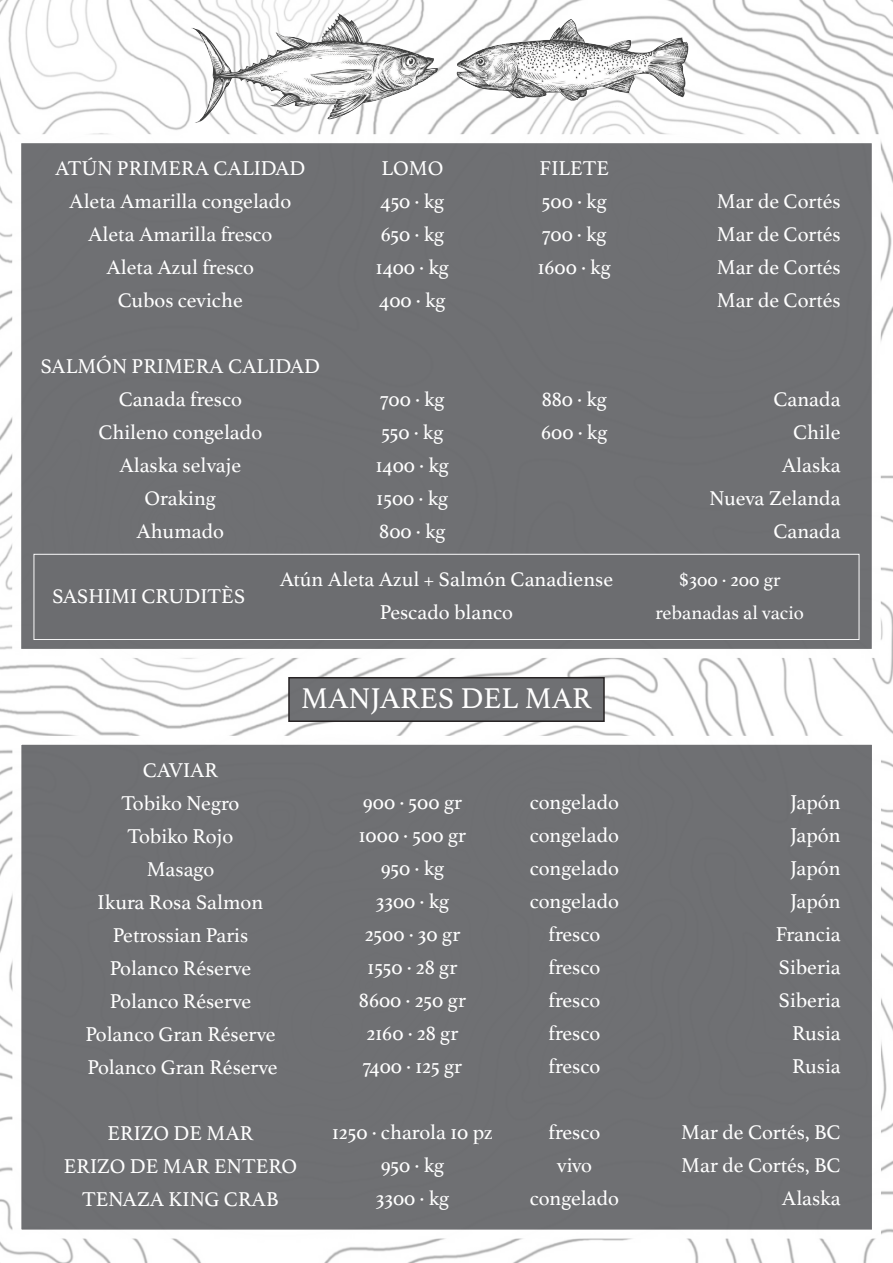
<style>
.page{position:relative;width:893px;height:1263px;background:#fff}
.page>*{position:absolute;margin:0;border:0;box-sizing:border-box;transform-origin:0 0}
.t1{font:30px "Athelas";color:#fff}
.t2{font:21px/33px "Athelas";color:#fff;text-align:center}
.t3{font:19.5px/33px "Athelas";color:#fff;text-align:center}
</style>
<div class="page">
<img style="left:0;top:0;width:893px;height:1263px">
<div style="left:12px;top:134px;width:869px;height:524px;background:#6c6d70;border:9px solid #fff"></div>
<div style="left:34px;top:554px;width:825px;height:86px;background:#6c6d70;border:1px solid #fff"></div>
<div style="left:12px;top:736px;width:869px;height:502px;background:#6c6d70;border:9px solid #fff"></div>
<div style="left:288px;top:677px;width:317px;height:45px;background:#6c6d70;border:2px solid #231f20"></div>
<img style="left:186px;top:12px;width:521px;height:113px">
<p class="t2" style="left:55px;top:151px;width:252px">ATÚN PRIMERA CALIDAD<br>Aleta Amarilla congelado<br>Aleta Amarilla fresco<br>Aleta Azul fresco<br>Cubos ceviche</p>
<p class="t2" style="left:40px;top:349px;width:281px">SALMÓN PRIMERA CALIDAD<br>Canada fresco<br>Chileno congelado<br>Alaska selvaje<br>Oraking<br>Ahumado</p>
<p class="t2" style="left:376px;top:151px;width:75px;text-align:left">LOMO<br>450 · kg<br>650 · kg<br>1400 · kg<br>400 · kg</p>
<p class="t2" style="left:376px;top:382px;width:75px;text-align:left">700 · kg<br>550 · kg<br>1400 · kg<br>1500 · kg<br>800 · kg</p>
<p class="t2" style="left:538px;top:151px;width:75px;text-align:left">FILETE<br>500 · kg<br>700 · kg<br>1600 · kg</p>
<p class="t2" style="left:541px;top:382px;width:68px;text-align:left">880 · kg<br>600 · kg</p>
<p class="t2" style="left:52px;top:579px;width:195px">SASHIMI CRUDITÈS</p>
<p class="t2" style="left:280px;top:562px;width:335px">Atún Aleta Azul + Salmón Canadiense<br>Pescado blanco</p>
<h1 class="t1" style="left:301px;top:674px;width:292px">MANJARES DEL MAR</h1>
<p class="t2" style="left:85px;top:753px;width:194px">CAVIAR<br>Tobiko Negro<br>Tobiko Rojo<br>Masago<br>Ikura Rosa Salmon<br>Petrossian Paris<br>Polanco Réserve<br>Polanco Réserve<br>Polanco Gran Réserve<br>Polanco Gran Réserve</p>
<p class="t2" style="left:64px;top:1116px;width:235px">ERIZO DE MAR<br>ERIZO DE MAR ENTERO<br>TENAZA KING CRAB</p>
<p class="t2" style="left:359px;top:785px;width:109px">900 · 500 gr<br>1000 · 500 gr<br>950 · kg<br>3300 · kg<br>2500 · 30 gr<br>1550 · 28 gr<br>8600 · 250 gr<br>2160 · 28 gr<br>7400 · 125 gr</p>
<p class="t2" style="left:332px;top:1115px;width:162px">1250 · charola 10 pz<br>950 · kg<br>3300 · kg</p>
<p class="t2" style="left:530px;top:785px;width:91px">congelado congelado congelado congelado fresco fresco fresco fresco fresco</p>
<p class="t2" style="left:530px;top:1115px;width:91px">fresco vivo congelado</p>
<p class="t2" style="left:717px;top:184px;width:125px;text-align:justify">Mar de Cortés Mar de Cortés Mar de Cortés Mar de Cortés</p>
<p class="t2" style="left:709px;top:382px;width:133px;text-align:right">Canada<br>Chile<br>Alaska<br>Nueva Zelanda<br>Canada</p>
<p class="t3" style="left:656px;top:562px;width:150px">$300 · 200 gr rebanadas al vacio</p>
<p class="t2" style="left:776px;top:785px;width:66px;text-align:right">Japón<br>Japón<br>Japón<br>Japón<br>Francia<br>Siberia<br>Siberia<br>Rusia<br>Rusia</p>
<p class="t2" style="left:681px;top:1115px;width:161px;text-align:right">Mar de Cortés, BC<br>Mar de Cortés, BC<br>Alaska</p>
</div>
